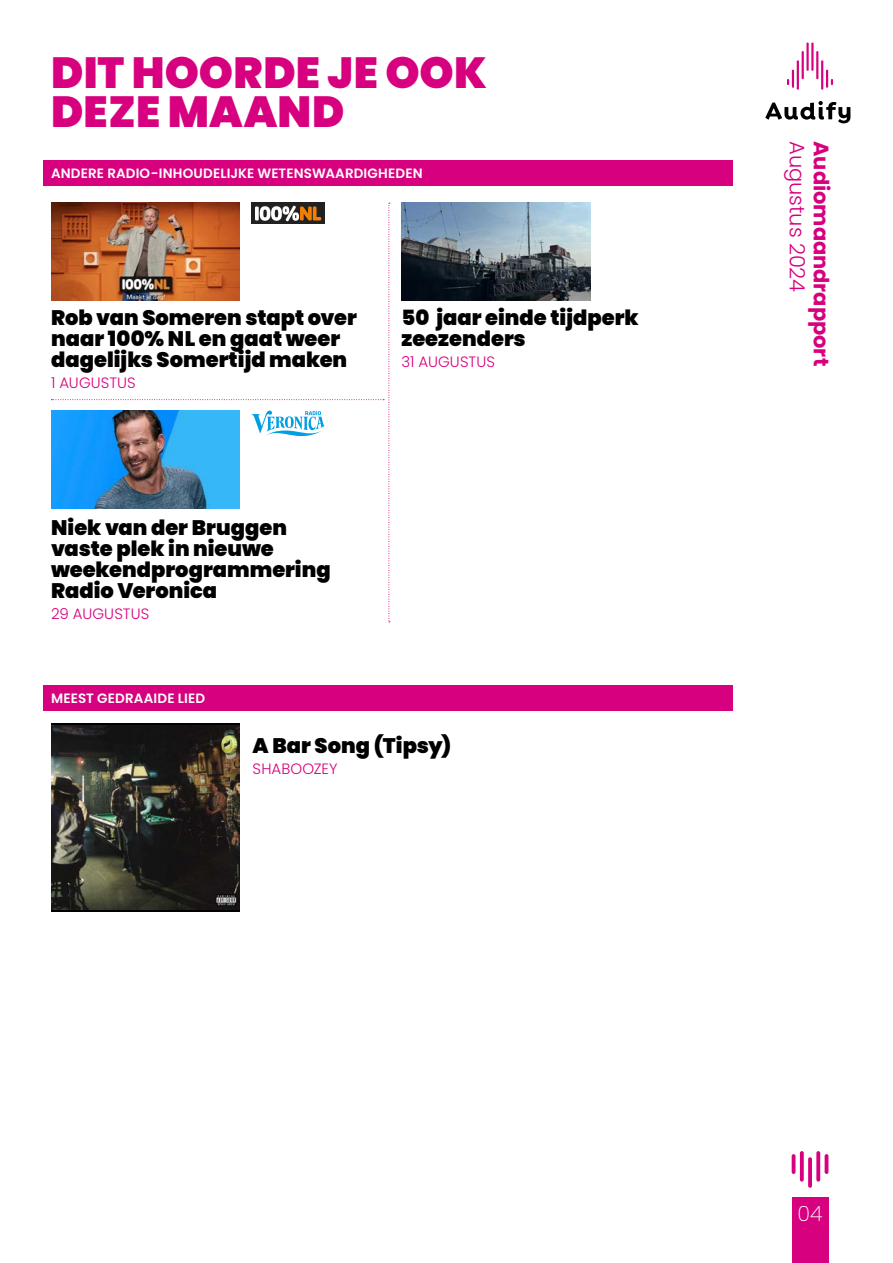
<style>
.page{position:relative;width:893px;height:1263px;background:#fff}
.page>*{position:absolute;margin:0;border:0;box-sizing:border-box;transform-origin:0 0}
.t1{font:900 43.5px/39px "Poppins";letter-spacing:.005em;color:#d7007e}
.t2{font:900 21px/21px "Poppins";color:#000}
.t3{font:700 21px "Poppins";color:#d7007e}
.t4{font:300 21px "Poppins";letter-spacing:-.005em;color:#d7007e}
.t5{font:200 21px "Poppins";color:#fff}
.t6{font:300 15px "Poppins";letter-spacing:.005em;color:#d7007e}
.t7{font:600 13.5px "Poppins";letter-spacing:.015em;color:#fff}
</style>
<div class="page">
<div style="left:792px;top:1197px;width:36px;height:66px;background:#d7007e"></div>
<hr style="left:792px;top:1154px;width:3px;height:20px;background:#d7007e;border-radius:2px">
<hr style="left:825px;top:1154px;width:3px;height:20px;background:#d7007e;border-radius:2px">
<svg style="left:800px;top:1151px;width:4px;height:30px"></svg>
<svg style="left:808px;top:1157px;width:4px;height:31px"></svg>
<svg style="left:816px;top:1151px;width:4px;height:30px"></svg>
<svg style="left:765px;top:101px;width:85px;height:22px"></svg>
<svg style="left:787px;top:70px;width:7px;height:18px"></svg>
<hr style="left:797px;top:60px;width:2px;height:30px;background:#d7007e">
<hr style="left:802px;top:51px;width:2px;height:28px;background:#d7007e">
<hr style="left:806px;top:43px;width:3px;height:28px;background:#d7007e">
<hr style="left:821px;top:60px;width:2px;height:30px;background:#d7007e">
<svg style="left:826px;top:70px;width:7px;height:18px"></svg>
<hr style="left:816px;top:51px;width:2px;height:28px;background:#d7007e">
<hr style="left:811px;top:43px;width:2px;height:28px;background:#d7007e">
<div style="left:44px;top:161px;width:689px;height:25px;background:#d7007e"></div>
<img style="left:401px;top:203px;width:189px;height:98px">
<svg style="left:51px;top:203px;width:339px;height:419px"></svg>
<div style="left:51px;top:723px;width:189px;height:189px;background:linear-gradient(to right,#1a1c1f,#14100e)"></div>
<img style="left:51px;top:726px;width:189px;height:184px">
<div style="left:44px;top:685px;width:689px;height:26px;background:#d7007e"></div>
<h1 class="t1" style="left:51px;top:54px;width:438px">DIT HOORDE JE OOK<br>DEZE MAAND</h1>
<p class="t7" style="left:60px;top:165px;width:184px">CTI WEKEN RADIOZENDERS</p>
<p class="t7" style="left:51px;top:165px;width:373px">ANDERE RADIO-INHOUDELIJKE WETENSWAARDIGHEDEN</p>
<p class="t2" style="left:51px;top:307px;width:307px">Rob van Someren stapt over naar 100% NL en gaat weer dagelijks Somertijd maken</p>
<p class="t6" style="left:51px;top:374px;width:86px">1 AUGUSTUS</p>
<p class="t2" style="left:401px;top:307px;width:239px">50 jaar einde tijdperk zeezenders</p>
<p class="t6" style="left:401px;top:353px;width:95px">31 AUGUSTUS</p>
<p class="t2" style="left:51px;top:517px;width:281px">Niek van der Bruggen vaste plek in nieuwe weekendprogrammering<br>Radio Veronica</p>
<p class="t6" style="left:51px;top:605px;width:100px">29 AUGUSTUS</p>
<p class="t7" style="left:51px;top:690px;width:156px">MEEST GEDRAAIDE LIED</p>
<p class="t2" style="left:253px;top:735px;width:200px">A Bar Song (Tipsy)</p>
<p class="t6" style="left:253px;top:760px;width:87px">SHABOOZEY</p>
<p class="t4" style="left:809px;top:141px;width:152px;rotate:90deg">Augustus 2024</p>
<p class="t3" style="left:833px;top:141px;width:226px;rotate:90deg">Audiomaandrapport</p>
<p class="t5" style="left:797px;top:1201px;width:27px">04</p>
</div>
